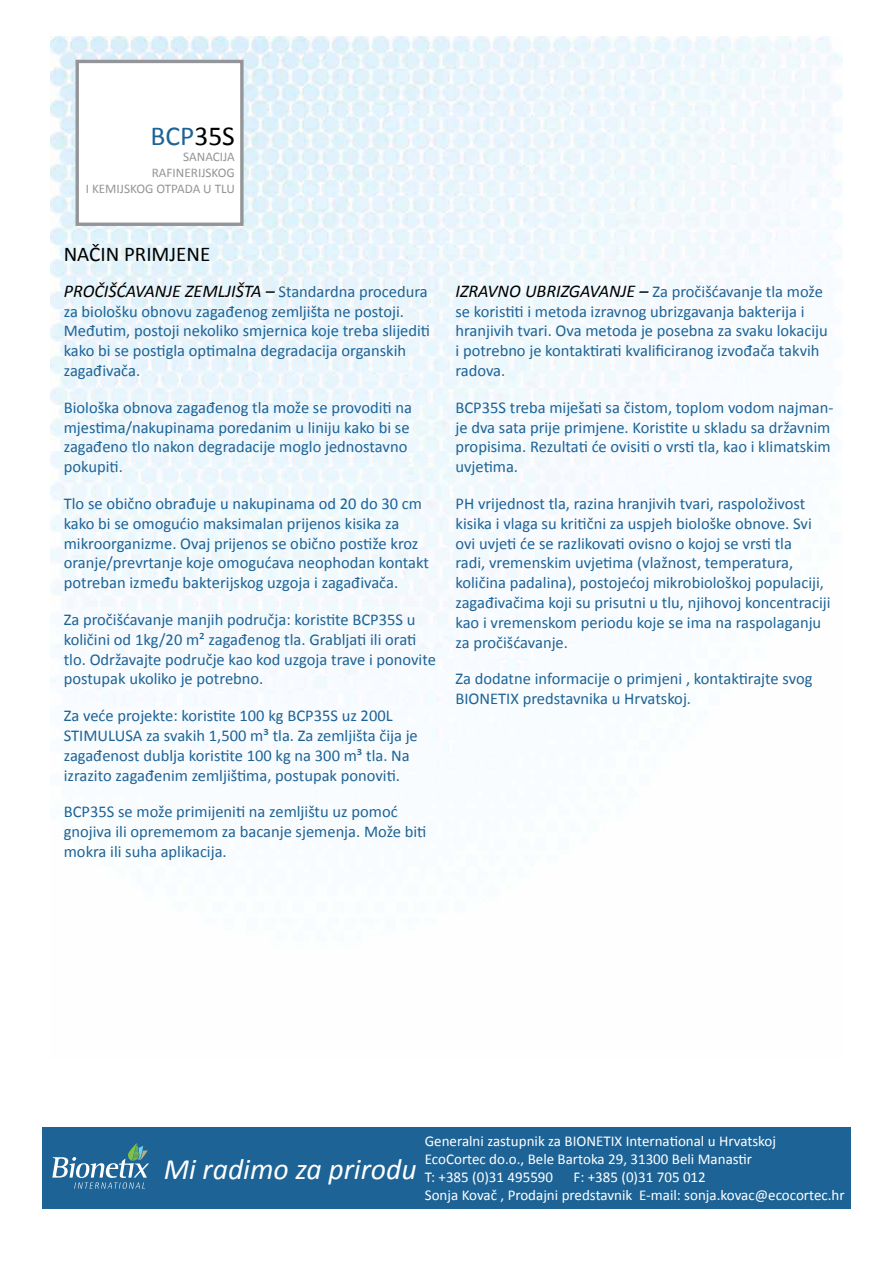
<style>
.page{position:relative;width:893px;height:1263px;background:#fff}
.page>*{position:absolute;margin:0;border:0;box-sizing:border-box;transform-origin:0 0}
.t1{font:italic 29.7px "Calibri";color:#fff}
.t2{font:27.45px "Calibri";color:#1d6396}
.t3{font:21px "Calibri";color:#000}
.t4{font:italic 18px "Calibri";color:#000}
.t5{font:16.5px/19.8px "Calibri";color:#1d6396}
.t6{font:15px/18px "Calibri";color:#fff}
.t7{font:13.2px/15.9px "Calibri";color:#939598;text-align:right}
.s1{color:#000}
.s2{font-style:normal;font-size:16.5px;color:#1d6396}
.s3{font-style:italic;font-size:18px;color:#000}
</style>
<div class="page">
<img style="left:51px;top:37px;width:791px;height:794px">
<div style="left:77px;top:61px;width:165px;height:163px;background:#fff"></div>
<div style="left:76px;top:60px;width:168px;height:166px;border:3px solid #939598"></div>
<div style="left:42px;top:1127px;width:809px;height:81px;background:#1d6396"></div>
<svg style="left:52px;top:1143px;width:97px;height:46px"></svg>
<h2 class="t2" style="left:151px;top:119px;width:86px">BCP<span class="s1">35S</span></h2>
<p class="t7" style="left:86px;top:149px;width:151px">SANACIJA<br>RAFINERIJSKOG<br>I KEMIJSKOG OTPADA U TLU</p>
<p class="t3" style="left:64px;top:241px;width:148px">NAČIN PRIMJENE</p>
<p class="t4" style="left:64px;top:278px;width:365px">PROČIŠĆAVANJE ZEMLJIŠTA – <span class="s2">Standardna procedura</span></p>
<p class="t5" style="left:64px;top:301px;width:368px">za biološku obnovu zagađenog zemljišta ne postoji.<br>Međutim, postoji nekoliko smjernica koje treba slijediti kako bi se postigla optimalna degradacija organskih zagađivača.</p>
<p class="t5" style="left:64px;top:397px;width:350px">Biološka obnova zagađenog tla može se provoditi na mjestima/nakupinama poredanim u liniju kako bi se zagađeno tlo nakon degradacije moglo jednostavno pokupiti.</p>
<p class="t5" style="left:64px;top:494px;width:367px">Tlo se obično obrađuje u nakupinama od 20 do 30 cm kako bi se omogućio maksimalan prijenos kisika za mikroorganizme. Ovaj prijenos se obično postiže kroz oranje/prevrtanje koje omogućava neophodan kontakt potreban između bakterijskog uzgoja i zagađivača.</p>
<p class="t5" style="left:64px;top:610px;width:374px">Za pročišćavanje manjih područja: koristite BCP35S u količini od 1kg/20 m² zagađenog tla. Grabljati ili orati tlo. Održavajte područje kao kod uzgoja trave i ponovite postupak ukoliko je potrebno.</p>
<p class="t5" style="left:64px;top:706px;width:356px">Za veće projekte: koristite 100 kg BCP35S uz 200L STIMULUSA za svakih 1,500 m³ tla. Za zemljišta čija je zagađenost dublja koristite 100 kg na 300 m³ tla. Na izrazito zagađenim zemljištima, postupak ponoviti.</p>
<p class="t5" style="left:64px;top:802px;width:364px">BCP35S se može primijeniti na zemljištu uz pomoć gnojiva ili oprememom za bacanje sjemenja. Može biti mokra ili suha aplikacija.</p>
<p class="t5" style="left:455px;top:281px;width:374px"><span class="s3">IZRAVNO UBRIZGAVANJE –</span> Za pročišćavanje tla može se koristiti i metoda izravnog ubrizgavanja bakterija i hranjivih tvari. Ova metoda je posebna za svaku lokaciju i potrebno je kontaktirati kvalificiranog izvođača takvih radova.</p>
<p class="t5" style="left:455px;top:397px;width:380px">BCP35S treba miješati sa čistom, toplom vodom najman&shy;je dva sata prije primjene. Koristite u skladu sa državnim propisima. Rezultati će ovisiti o vrsti tla, kao i klimatskim uvjetima.</p>
<p class="t5" style="left:455px;top:494px;width:377px">PH vrijednost tla, razina hranjivih tvari, raspoloživost kisika i vlaga su kritični za uspjeh biološke obnove. Svi ovi uvjeti će se razlikovati ovisno o kojoj se vrsti tla<br>radi, vremenskim uvjetima (vlažnost, temperatura, količina padalina), postojećoj mikrobiološkoj populaciji, zagađivačima koji su prisutni u tlu, njihovoj koncentraciji kao i vremenskom periodu koje se ima na raspolaganju za pročišćavanje.</p>
<p class="t5" style="left:455px;top:669px;width:358px">Za dodatne informacije o primjeni , kontaktirajte svog<br>BIONETIX predstavnika u Hrvatskoj.</p>
<h1 class="t1" style="left:164px;top:1159px;width:254px">Mi radimo za prirodu</h1>
<p class="t6" style="left:425px;top:1132px;width:353px">Generalni zastupnik za BIONETIX International u Hrvatskoj<br>EcoCortec do.o., Bele Bartoka 29, 31300 Beli Manastir<br>T: +385 (0)31 495590</p>
<p class="t6" style="left:425px;top:1168px;width:421px;text-indent:149px">F: +385 (0)31 705 012<br>Sonja Kovač , Prodajni predstavnik E-mail: sonja.kovac@ecocortec.hr</p>
</div>
